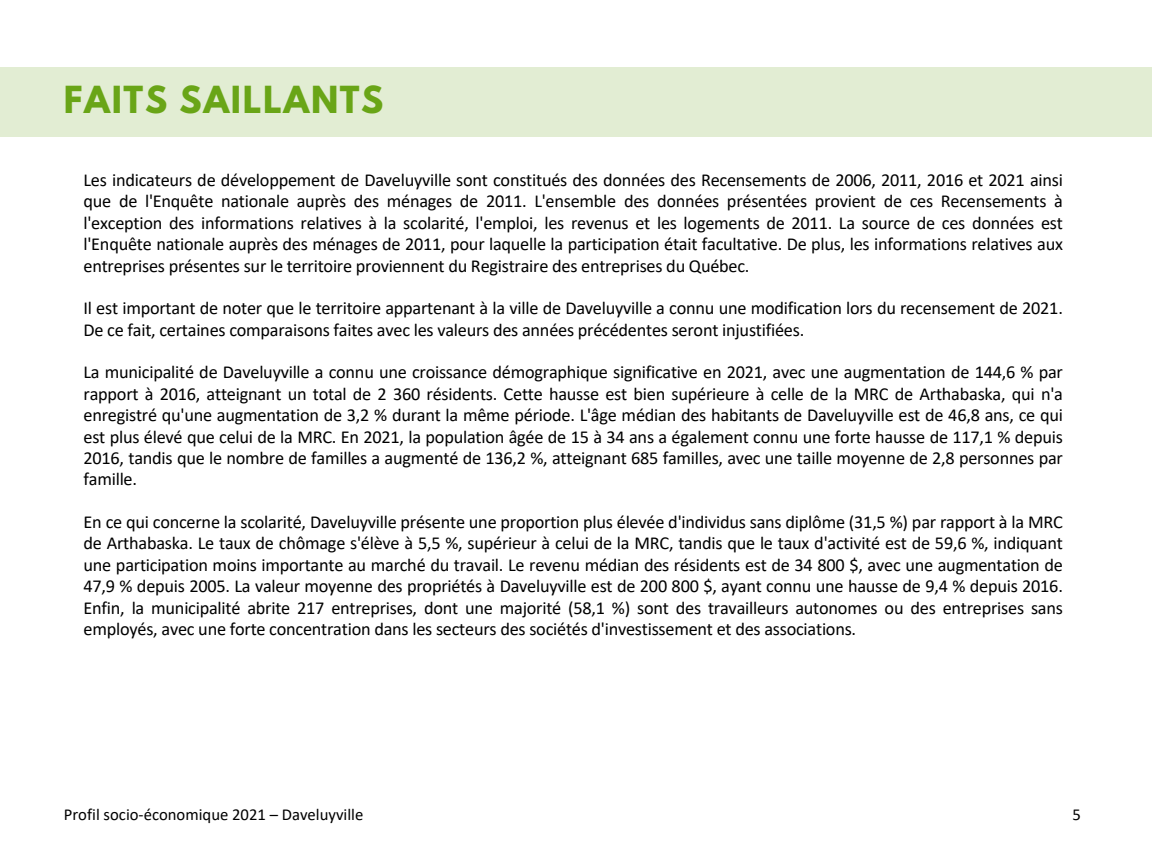
<style>
.page{position:relative;width:1152px;height:864px;background:#fff}
.page>*{position:absolute;margin:0;border:0;box-sizing:border-box;transform-origin:0 0}
.t1{font:700 33px "League Spartan";letter-spacing:.05em;color:#69a517}
.t2{font:18.3px/21.3px "Calibri";letter-spacing:-.015em;color:#000;text-align:justify}
.t3{font:16.65px "Calibri";color:#000}
</style>
<div class="page">
<div style="left:0;top:67px;width:1152px;height:70px;background:#e2edd3"></div>
<h1 class="t1" style="left:64px;top:84px;width:321px">FAITS SAILLANTS</h1>
<p class="t2" style="left:84px;top:171px;width:981px">Les indicateurs de développement de Daveluyville sont constitués des données des Recensements de 2006, 2011, 2016 et 2021 ainsi que de l'Enquête nationale auprès des ménages de 2011. L'ensemble des données présentées provient de ces Recensements à l'exception des informations relatives à la scolarité, l'emploi, les revenus et les logements de 2011. La source de ces données est l'Enquête nationale auprès des ménages de 2011, pour laquelle la participation était facultative. De plus, les informations relatives aux entreprises présentes sur le territoire proviennent du Registraire des entreprises du Québec.</p>
<p class="t2" style="left:84px;top:299px;width:981px">Il est important de noter que le territoire appartenant à la ville de Daveluyville a connu une modification lors du recensement de 2021.<br>De ce fait, certaines comparaisons faites avec les valeurs des années précédentes seront injustifiées.</p>
<p class="t2" style="left:84px;top:363px;width:981px">La municipalité de Daveluyville a connu une croissance démographique significative en 2021, avec une augmentation de 144,6 % par rapport à 2016, atteignant un total de 2 360 résidents. Cette hausse est bien supérieure à celle de la MRC de Arthabaska, qui n'a enregistré qu'une augmentation de 3,2 % durant la même période. L'âge médian des habitants de Daveluyville est de 46,8 ans, ce qui est plus élevé que celui de la MRC. En 2021, la population âgée de 15 à 34 ans a également connu une forte hausse de 117,1 % depuis 2016, tandis que le nombre de familles a augmenté de 136,2 %, atteignant 685 familles, avec une taille moyenne de 2,8 personnes par famille.</p>
<p class="t2" style="left:84px;top:513px;width:981px">En ce qui concerne la scolarité, Daveluyville présente une proportion plus élevée d'individus sans diplôme (31,5 %) par rapport à la MRC de Arthabaska. Le taux de chômage s'élève à 5,5 %, supérieur à celui de la MRC, tandis que le taux d'activité est de 59,6 %, indiquant une participation moins importante au marché du travail. Le revenu médian des résidents est de 34 800 $, avec une augmentation de 47,9 % depuis 2005. La valeur moyenne des propriétés à Daveluyville est de 200 800 $, ayant connu une hausse de 9,4 % depuis 2016.<br>Enfin, la municipalité abrite 217 entreprises, dont une majorité (58,1 %) sont des travailleurs autonomes ou des entreprises sans employés, avec une forte concentration dans les secteurs des sociétés d'investissement et des associations.</p>
<p class="t3" style="left:64px;top:808px;width:301px">Profil socio-économique 2021 – Daveluyville</p>
<p class="t3" style="left:1072px;top:808px;width:10px">5</p>
</div>
